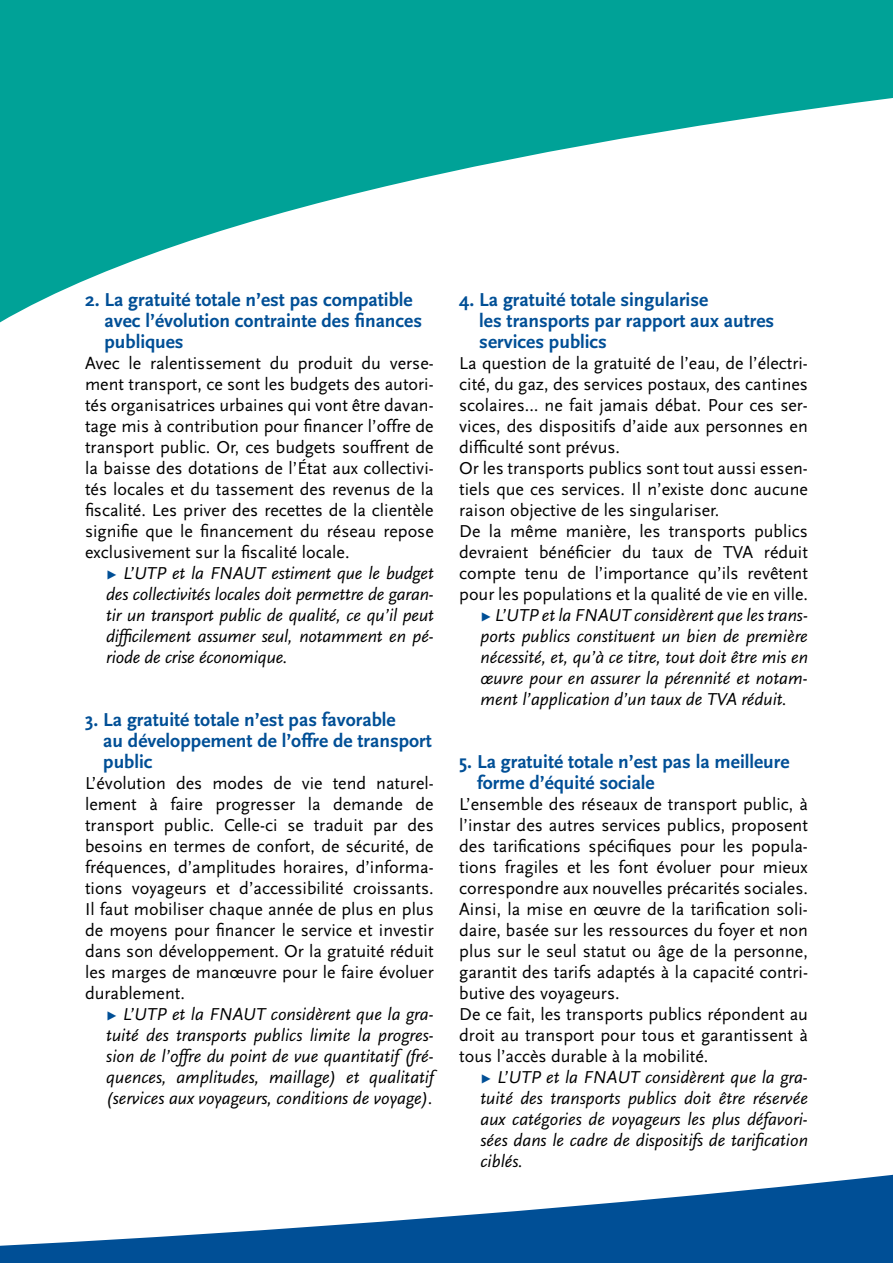
<style>
.page{position:relative;width:893px;height:1263px;background:#fff}
.page>*{position:absolute;margin:0;border:0;box-sizing:border-box;transform-origin:0 0}
.t1{font:700 19.5px/21px "Scala Sans";color:#004f96}
.t2{font:18px/21px "Scala Sans";color:#000;text-align:justify}
.t3{font:italic 18px/21px "Scala Sans";color:#000;text-align:justify}
.s1{font-style:normal;color:#004f96}
</style>
<div class="page">
<svg style="left:0;top:0;width:893px;height:323px;fill:#00a297"></svg>
<svg style="left:0;top:1174px;width:893px;height:89px;fill:#004f96"></svg>
<p class="t1" style="left:104px;top:290px;width:319px;text-indent:-19px">2. La gratuité totale n’est pas compatible avec l’évolution contrainte des finances publiques</p>
<p class="t2" style="left:85px;top:353px;width:350px">Avec le ralentissement du produit du verse&shy;ment transport, ce sont les budgets des autori&shy;tés organisatrices urbaines qui vont être davan&shy;tage mis à contribution pour financer l’offre de transport public. Or, ces budgets souffrent de la baisse des dotations de l’État aux collectivi&shy;tés locales et du tassement des revenus de la fiscalité. Les priver des recettes de la clientèle signifie que le financement du réseau repose exclusivement sur la fiscalité locale.</p>
<p class="t3" style="left:106px;top:563px;width:329px"><span class="s1">Ω</span> L’UTP et la FNAUT estiment que le budget des collectivités locales doit permettre de garan&shy;tir un transport public de qualité, ce qu’il peut difficilement assumer seul, notamment en pé&shy;riode de crise économique.</p>
<p class="t1" style="left:103px;top:710px;width:330px;text-indent:-18px">3. La gratuité totale n’est pas favorable<br>au développement de l’offre de transport public</p>
<p class="t2" style="left:85px;top:773px;width:350px">L’évolution des modes de vie tend naturel&shy;lement à faire progresser la demande de transport public. Celle-ci se traduit par des besoins en termes de confort, de sécurité, de fréquences, d’amplitudes horaires, d’informa&shy;tions voyageurs et d’accessibilité croissants.<br>Il faut mobiliser chaque année de plus en plus de moyens pour financer le service et investir dans son développement. Or la gratuité réduit les marges de manœuvre pour le faire évoluer durablement.</p>
<p class="t3" style="left:106px;top:1004px;width:329px"><span class="s1">Ω</span> L’UTP et la FNAUT considèrent que la gra&shy;tuité des transports publics limite la progres&shy;sion de l’offre du point de vue quantitatif (fré&shy;quences, amplitudes, maillage) et qualitatif (services aux voyageurs, conditions de voyage).</p>
<p class="t1" style="left:479px;top:290px;width:296px;text-indent:-20px">4. La gratuité totale singularise<br>les transports par rapport aux autres services publics</p>
<p class="t2" style="left:459px;top:353px;width:350px">La question de la gratuité de l’eau, de l’électri-</p>
<p class="t2" style="left:459px;top:374px;width:350px">cité, du gaz, des services postaux, des cantines</p>
<p class="t2" style="left:459px;top:395px;width:350px">scolaires… ne fait jamais débat. Pour ces ser-</p>
<p class="t2" style="left:459px;top:416px;width:350px">vices, des dispositifs d’aide aux personnes en</p>
<p class="t2" style="left:459px;top:437px;width:162px">difficulté sont prévus.</p>
<p class="t2" style="left:459px;top:458px;width:350px">Or les transports publics sont tout aussi essen-</p>
<p class="t2" style="left:459px;top:479px;width:350px">tiels que ces services. Il n’existe donc aucune</p>
<p class="t2" style="left:459px;top:500px;width:262px">raison objective de les singulariser.</p>
<p class="t2" style="left:459px;top:521px;width:350px">De la même manière, les transports publics</p>
<p class="t2" style="left:459px;top:542px;width:350px">devraient bénéficier du taux de TVA réduit</p>
<p class="t2" style="left:459px;top:563px;width:350px">compte tenu de l’importance qu’ils revêtent</p>
<p class="t2" style="left:459px;top:584px;width:350px">pour les populations et la qualité de vie en ville.</p>
<p class="t3" style="left:480px;top:605px;width:329px"><span class="s1">Ω</span> L’UTP et la FNAUT considèrent que les trans-</p>
<p class="t3" style="left:480px;top:626px;width:329px">ports publics constituent un bien de première</p>
<p class="t3" style="left:480px;top:647px;width:329px">nécessité, et, qu’à ce titre, tout doit être mis en</p>
<p class="t3" style="left:480px;top:668px;width:329px">œuvre pour en assurer la pérennité et notam-</p>
<p class="t3" style="left:480px;top:689px;width:308px">ment l’application d’un taux de TVA réduit.</p>
<p class="t1" style="left:477px;top:752px;width:314px;text-indent:-18px">5. La gratuité totale n’est pas la meilleure forme d’équité sociale</p>
<p class="t2" style="left:459px;top:794px;width:350px;text-align:left">L’ensemble des réseaux de transport public, à l’instar des autres services publics, proposent des tarifications spécifiques pour les popula&shy;tions fragiles et les font évoluer pour mieux correspondre aux nouvelles précarités sociales.<br>Ainsi, la mise en œuvre de la tarification soli&shy;daire, basée sur les ressources du foyer et non plus sur le seul statut ou âge de la personne, garantit des tarifs adaptés à la capacité contri&shy;butive des voyageurs.<br>De ce fait, les transports publics répondent au droit au transport pour tous et garantissent à tous l’accès durable à la mobilité.</p>
<p class="t3" style="left:480px;top:1067px;width:329px"><span class="s1">Ω</span> L’UTP et la FNAUT considèrent que la gra&shy;tuité des transports publics doit être réservée aux catégories de voyageurs les plus défavori&shy;sées dans le cadre de dispositifs de tarification ciblés.</p>
</div>
